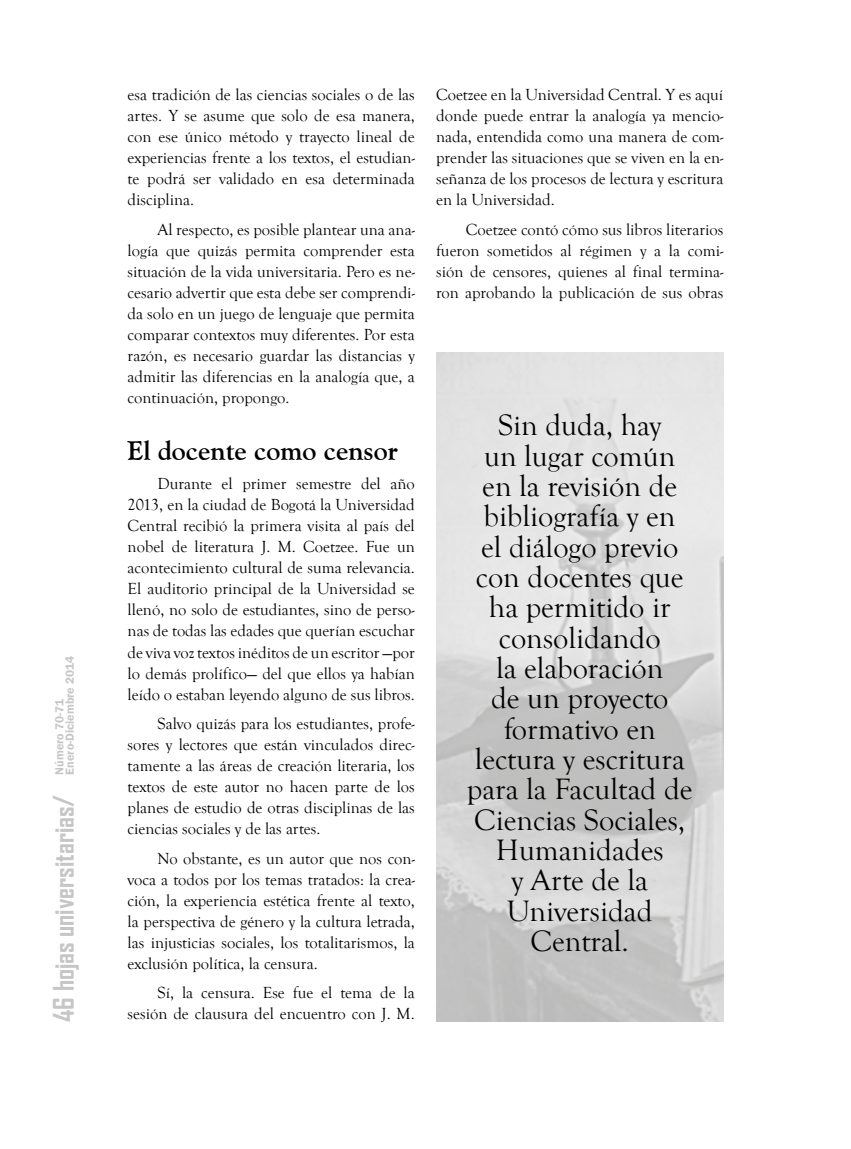
<style>
.page{position:relative;width:851px;height:1149px;background:#fff}
.page>*{position:absolute;margin:0;border:0;box-sizing:border-box;transform-origin:0 0}
.t1{font:30.3px/30.3px "Goudy Old Style T";color:#000;text-align:center}
.t2{font:700 27.15px "Agency FB";color:#c6c6c6}
.t3{font:700 27px "Goudy Old Style BT";color:#000}
.t4{font:16.5px/21px "Goudy Old Style T";color:#000;text-align:justify}
.t5{font:600 12px/10.5px "Franklin Gothic";color:#c6c6c6}
</style>
<div class="page">
<img style="left:436px;top:353px;width:287px;height:667px">
<p class="t5" style="left:54px;top:774px;width:120px;rotate:-90deg">Número 70-71<br>Enero-Diciembre 2014</p>
<h2 class="t2" style="left:47px;top:1021px;width:229px;rotate:-90deg">46 hojas universitarias/</h2>
<p class="t4" style="left:128px;top:84px;width:289px">esa tradición de las ciencias sociales o de las artes. Y se asume que solo de esa manera, con ese único método y trayecto lineal de experiencias frente a los textos, el estudian&shy;te podrá ser validado en esa determinada disciplina.</p>
<p class="t4" style="left:128px;top:219px;width:289px;text-indent:30px">Al respecto, es posible plantear una ana&shy;logía que quizás permita comprender esta situación de la vida universitaria. Pero es ne&shy;cesario advertir que esta debe ser comprendi&shy;da solo en un juego de lenguaje que permita comparar contextos muy diferentes. Por esta razón, es necesario guardar las distancias y admitir las diferencias en la analogía que, a continuación, propongo.</p>
<h3 class="t3" style="left:128px;top:433px;width:272px">El docente como censor</h3>
<p class="t4" style="left:128px;top:473px;width:289px;text-indent:30px">Durante el primer semestre del año 2013, en la ciudad de Bogotá la Universidad Central recibió la primera visita al país del nobel de literatura J. M. Coetzee. Fue un acontecimiento cultural de suma relevancia.<br>El auditorio principal de la Universidad se llenó, no solo de estudiantes, sino de perso&shy;nas de todas las edades que querían escuchar de viva voz textos inéditos de un escritor —por lo demás prolífico— del que ellos ya habían leído o estaban leyendo alguno de sus libros.</p>
<p class="t4" style="left:128px;top:713px;width:288px;text-indent:30px">Salvo quizás para los estudiantes, profe&shy;sores y lectores que están vinculados direc&shy;tamente a las áreas de creación literaria, los textos de este autor no hacen parte de los planes de estudio de otras disciplinas de las ciencias sociales y de las artes.</p>
<p class="t4" style="left:128px;top:847px;width:289px;text-indent:30px">No obstante, es un autor que nos con&shy;voca a todos por los temas tratados: la crea&shy;ción, la experiencia estética frente al texto, la perspectiva de género y la cultura letrada, las injusticias sociales, los totalitarismos, la exclusión política, la censura.</p>
<p class="t4" style="left:128px;top:982px;width:288px;text-align:right">Sí, la censura. Ese fue el tema de la sesión de clausura del encuentro con J. M.</p>
<p class="t4" style="left:436px;top:84px;width:289px">Coetzee en la Universidad Central. Y es aquí donde puede entrar la analogía ya mencio&shy;nada, entendida como una manera de com&shy;prender las situaciones que se viven en la en&shy;señanza de los procesos de lectura y escritura en la Universidad.</p>
<p class="t4" style="left:436px;top:219px;width:289px;text-indent:30px">Coetzee contó cómo sus libros literarios fueron sometidos al régimen y a la comi&shy;sión de censores, quienes al final termina&shy;ron aprobando la publicación de sus obras</p>
<p class="t1" style="left:467px;top:411px;width:227px">Sin duda, hay<br>un lugar común en la revisión de bibliografía y en<br>el diálogo previo con docentes que ha permitido ir consolidando<br>la elaboración<br>de un proyecto formativo en lectura y escritura para la Facultad de<br>Ciencias Sociales,<br>Humanidades<br>y Arte de la<br>Universidad<br>Central.</p>
</div>
